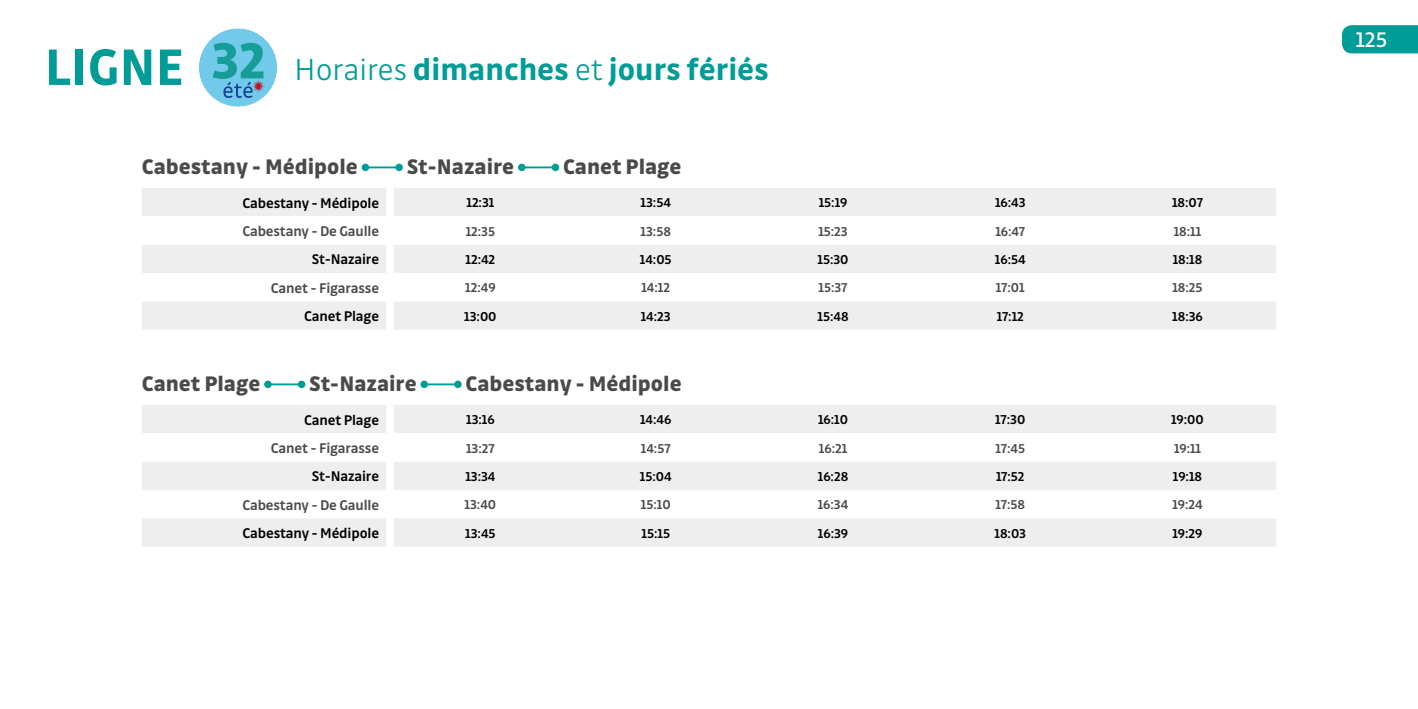
<style>
.page{position:relative;width:1418px;height:709px;background:#fff}
.page>*{position:absolute;margin:0;border:0;box-sizing:border-box;transform-origin:0 0}
.t1{font:700 54.5px "Drive";color:#009c97}
.t2{font:700 32.5px "Drive";color:#009c97}
.t3{font:800 22.5px "Drive";color:#4a4a49}
.t4{font:22.5px "Drive";color:#fff}
.t5{font:500 15px "Drive";letter-spacing:-.01em;color:#000}
.t6{font:500 15px "Drive";letter-spacing:-.01em;color:#4a4a49}
.t7{font:500 13.75px "Drive";color:#000}
.t8{font:500 13.75px "Drive";color:#4a4a49}
.s1{font-weight:300}
</style>
<div class="page">
<div style="left:1341px;top:25px;width:76px;height:28px;background:#009c97"></div>
<div style="left:199px;top:28px;width:78px;height:79px;background:#72caeb;border-radius:50%"></div>
<svg style="left:212px;top:43px;width:53px;height:55px"></svg>
<hr style="left:365px;top:166px;width:34px;height:2px;background:#009c97">
<div style="left:362px;top:164px;width:7px;height:7px;background:#009c97;border-radius:50%"></div>
<div style="left:395px;top:164px;width:8px;height:7px;background:#009c97;border-radius:50%"></div>
<hr style="left:522px;top:166px;width:33px;height:2px;background:#009c97">
<div style="left:518px;top:164px;width:7px;height:7px;background:#009c97;border-radius:50%"></div>
<div style="left:551px;top:164px;width:8px;height:7px;background:#009c97;border-radius:50%"></div>
<div style="left:142px;top:188px;width:1134px;height:142px;background:#eee"></div>
<svg style="left:142px;top:216px;width:1134px;height:85px"></svg>
<div style="left:386px;top:188px;width:8px;height:28px;background:#fff"></div>
<div style="left:386px;top:244px;width:8px;height:29px;background:#fff"></div>
<div style="left:386px;top:301px;width:8px;height:29px;background:#fff"></div>
<div style="left:386px;top:216px;width:8px;height:28px;background:#fff"></div>
<div style="left:386px;top:273px;width:8px;height:28px;background:#fff"></div>
<hr style="left:268px;top:383px;width:33px;height:2px;background:#009c97">
<div style="left:264px;top:380px;width:8px;height:8px;background:#009c97;border-radius:50%"></div>
<div style="left:298px;top:380px;width:7px;height:8px;background:#009c97;border-radius:50%"></div>
<hr style="left:424px;top:383px;width:34px;height:2px;background:#009c97">
<div style="left:420px;top:380px;width:8px;height:8px;background:#009c97;border-radius:50%"></div>
<div style="left:454px;top:380px;width:7px;height:8px;background:#009c97;border-radius:50%"></div>
<div style="left:142px;top:405px;width:1134px;height:141px;background:#eee"></div>
<svg style="left:142px;top:433px;width:1134px;height:85px"></svg>
<div style="left:386px;top:405px;width:8px;height:28px;background:#fff"></div>
<div style="left:386px;top:461px;width:8px;height:29px;background:#fff"></div>
<div style="left:386px;top:518px;width:8px;height:28px;background:#fff"></div>
<div style="left:386px;top:433px;width:8px;height:28px;background:#fff"></div>
<div style="left:386px;top:490px;width:8px;height:28px;background:#fff"></div>
<h1 class="t1" style="left:45px;top:35px;width:141px">LIGNE</h1>
<h2 class="t2" style="left:295px;top:50px;width:476px"><span class="s1">Horaires</span> dimanches <span class="s1">et</span> jours fériés</h2>
<h3 class="t3" style="left:142px;top:153px;width:217px">Cabestany - Médipole</h3>
<h3 class="t3" style="left:407px;top:153px;width:109px">St-Nazaire</h3>
<h3 class="t3" style="left:563px;top:153px;width:120px">Canet Plage</h3>
<p class="t5" style="left:242px;top:194px;width:138px">Cabestany - Médipole</p>
<p class="t7" style="left:466px;top:195px;width:29px">12:31</p>
<p class="t7" style="left:640px;top:195px;width:32px">13:54</p>
<p class="t7" style="left:818px;top:195px;width:30px">15:19</p>
<p class="t7" style="left:995px;top:195px;width:32px">16:43</p>
<p class="t7" style="left:1172px;top:195px;width:33px">18:07</p>
<p class="t6" style="left:242px;top:222px;width:138px">Cabestany - De Gaulle</p>
<p class="t8" style="left:466px;top:223px;width:31px">12:35</p>
<p class="t8" style="left:640px;top:223px;width:32px">13:58</p>
<p class="t8" style="left:818px;top:223px;width:31px">15:23</p>
<p class="t8" style="left:995px;top:223px;width:31px">16:47</p>
<p class="t8" style="left:1173px;top:223px;width:29px">18:11</p>
<p class="t5" style="left:312px;top:251px;width:69px">St-Nazaire</p>
<p class="t7" style="left:465px;top:251px;width:31px">12:42</p>
<p class="t7" style="left:640px;top:251px;width:33px">14:05</p>
<p class="t7" style="left:817px;top:251px;width:33px">15:30</p>
<p class="t7" style="left:994px;top:251px;width:32px">16:54</p>
<p class="t7" style="left:1172px;top:251px;width:31px">18:18</p>
<p class="t6" style="left:271px;top:279px;width:110px">Canet - Figarasse</p>
<p class="t8" style="left:465px;top:280px;width:32px">12:49</p>
<p class="t8" style="left:641px;top:280px;width:30px">14:12</p>
<p class="t8" style="left:818px;top:280px;width:31px">15:37</p>
<p class="t8" style="left:995px;top:280px;width:30px">17:01</p>
<p class="t8" style="left:1172px;top:280px;width:32px">18:25</p>
<p class="t5" style="left:304px;top:307px;width:76px">Canet Plage</p>
<p class="t7" style="left:464px;top:308px;width:34px">13:00</p>
<p class="t7" style="left:641px;top:308px;width:31px">14:23</p>
<p class="t7" style="left:817px;top:308px;width:33px">15:48</p>
<p class="t7" style="left:996px;top:308px;width:29px">17:12</p>
<p class="t7" style="left:1172px;top:308px;width:32px">18:36</p>
<h3 class="t3" style="left:142px;top:370px;width:120px">Canet Plage</h3>
<h3 class="t3" style="left:309px;top:370px;width:109px">St-Nazaire</h3>
<h3 class="t3" style="left:465px;top:370px;width:217px">Cabestany - Médipole</h3>
<p class="t5" style="left:304px;top:411px;width:76px">Canet Plage</p>
<p class="t7" style="left:466px;top:412px;width:30px">13:16</p>
<p class="t7" style="left:640px;top:412px;width:33px">14:46</p>
<p class="t7" style="left:818px;top:412px;width:32px">16:10</p>
<p class="t7" style="left:995px;top:412px;width:32px">17:30</p>
<p class="t7" style="left:1171px;top:412px;width:34px">19:00</p>
<p class="t6" style="left:271px;top:439px;width:110px">Canet - Figarasse</p>
<p class="t8" style="left:466px;top:440px;width:30px">13:27</p>
<p class="t8" style="left:641px;top:440px;width:31px">14:57</p>
<p class="t8" style="left:818px;top:440px;width:30px">16:21</p>
<p class="t8" style="left:995px;top:440px;width:31px">17:45</p>
<p class="t8" style="left:1173px;top:440px;width:29px">19:11</p>
<p class="t5" style="left:312px;top:468px;width:69px">St-Nazaire</p>
<p class="t7" style="left:465px;top:468px;width:32px">13:34</p>
<p class="t7" style="left:640px;top:468px;width:33px">15:04</p>
<p class="t7" style="left:817px;top:468px;width:32px">16:28</p>
<p class="t7" style="left:996px;top:468px;width:30px">17:52</p>
<p class="t7" style="left:1172px;top:468px;width:31px">19:18</p>
<p class="t6" style="left:242px;top:496px;width:138px">Cabestany - De Gaulle</p>
<p class="t8" style="left:464px;top:497px;width:33px">13:40</p>
<p class="t8" style="left:641px;top:497px;width:31px">15:10</p>
<p class="t8" style="left:817px;top:497px;width:32px">16:34</p>
<p class="t8" style="left:995px;top:497px;width:31px">17:58</p>
<p class="t8" style="left:1172px;top:497px;width:32px">19:24</p>
<p class="t5" style="left:242px;top:524px;width:138px">Cabestany - Médipole</p>
<p class="t7" style="left:465px;top:525px;width:32px">13:45</p>
<p class="t7" style="left:641px;top:525px;width:30px">15:15</p>
<p class="t7" style="left:818px;top:525px;width:32px">16:39</p>
<p class="t7" style="left:994px;top:525px;width:33px">18:03</p>
<p class="t7" style="left:1172px;top:525px;width:31px">19:29</p>
<h3 class="t4" style="left:1355px;top:26px;width:33px">125</h3>
</div>
